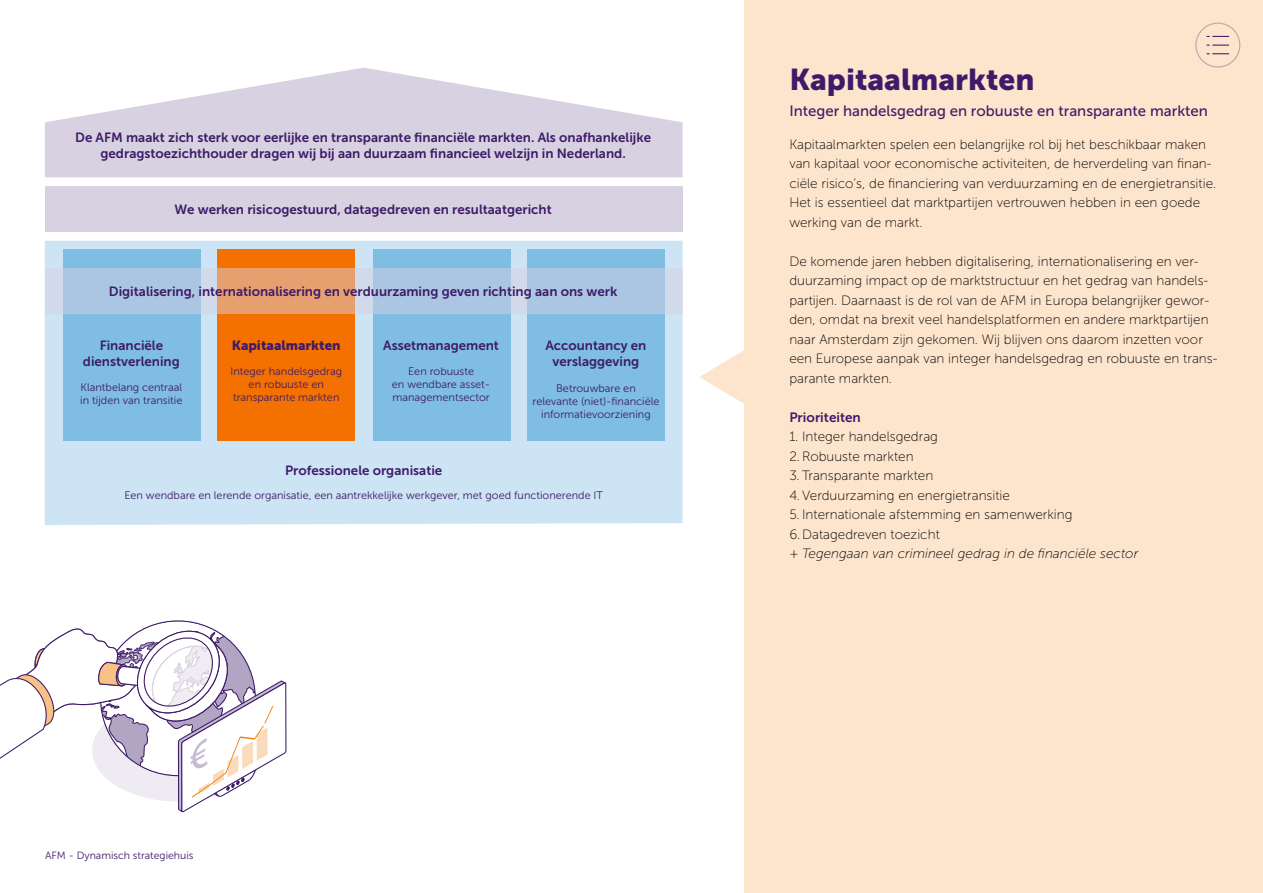
<style>
.page{position:relative;width:1263px;height:893px;background:#fff}
.page>*{position:absolute;margin:0;border:0;box-sizing:border-box;transform-origin:0 0}
.H2_-_Hoofdstuk_titel{font:30px "Museo Sans 900";color:#3e1b68}
.P_-_Subtitel_klein{font:15px "Museo Sans 500";color:#3e1b68}
.P_-_Platte_tekst{font:13.5px/19.5px "Museo Sans 100";color:#000}
.t1{font:italic 13.5px "Museo Sans 100";color:#000}
.H3_-_Alineakop{font:13.5px "Museo Sans 700";color:#3e1b68}
.t2{font:13.35px/16px "Museo Sans 700";color:#3e1b68;text-align:center}
.t3{font:13.35px "Museo Sans 900";color:#3e1b68}
.t4{font:10.95px/13px "Museo Sans 300";color:#3e1b68;text-align:center}
.t5{font:10.5px "Museo Sans 300";color:#3e1b68}
.s1{font-style:normal}
</style>
<div class="page">
<div style="left:744px;top:0;width:519px;height:893px;background:#fde4cc"></div>
<svg style="left:699px;top:350px;width:45px;height:54px"></svg>
<div style="left:45px;top:241px;width:637px;height:284px;background:#cce4f4"></div>
<div style="left:45px;top:186px;width:637px;height:46px;background:#d8d1e1"></div>
<svg style="left:45px;top:68px;width:637px;height:109px;fill:#d8d1e1"></svg>
<div style="left:63px;top:250px;width:137px;height:191px;background:#80bde3"></div>
<div style="left:217px;top:250px;width:138px;height:191px;background:#f47000"></div>
<div style="left:373px;top:250px;width:137px;height:191px;background:#80bde3"></div>
<div style="left:527px;top:250px;width:137px;height:191px;background:#80bde3"></div>
<svg style="left:45px;top:268px;width:637px;height:46px;background:#bcc0c9"></svg>
<svg style="left:0;top:620px;width:287px;height:193px"></svg>
<svg style="left:1195px;top:23px;width:45px;height:45px"></svg>
<p class="t2" style="left:75px;top:129px;width:577px">De AFM maakt zich sterk voor eerlijke en transparante financiële markten. Als onafhankelijke gedragstoezichthouder dragen wij bij aan duurzaam financieel welzijn in Nederland.</p>
<p class="t2" style="left:174px;top:201px;width:379px">We werken risicogestuurd, datagedreven en resultaatgericht</p>
<p class="t2" style="left:109px;top:283px;width:510px">Digitalisering, internationalisering en verduurzaming geven richting aan ons werk</p>
<p class="t2" style="left:83px;top:337px;width:98px">Financiële dienstverlening</p>
<p class="t4" style="left:80px;top:380px;width:104px;text-align:left">Klantbelang centraal in tijden van transitie</p>
<p class="t3" style="left:232px;top:338px;width:110px">Kapitaalmarkten</p>
<p class="t4" style="left:230px;top:364px;width:113px">Integer handelsgedrag en robuuste en transparante markten</p>
<p class="t2" style="left:383px;top:337px;width:117px">Assetmanagement</p>
<p class="t4" style="left:392px;top:364px;width:100px">Een robuuste<br>en wendbare asset&shy;managementsector</p>
<p class="t2" style="left:545px;top:337px;width:102px">Accountancy en verslaggeving</p>
<p class="t4" style="left:532px;top:382px;width:128px">Betrouwbare en relevante (niet)-financiële informatievoorziening</p>
<p class="t2" style="left:285px;top:462px;width:159px">Professionele organisatie</p>
<p class="t4" style="left:124px;top:489px;width:480px">Een wendbare en lerende organisatie, een aantrekkelijke werkgever, met goed functionerende IT</p>
<p class="t5" style="left:45px;top:850px;width:150px">AFM - Dynamisch strategiehuis</p>
<h2 class="H2_-_Hoofdstuk_titel" style="left:789px;top:63px;width:247px">Kapitaalmarkten</h2>
<p class="P_-_Subtitel_klein" style="left:789px;top:103px;width:420px">Integer handelsgedrag en robuuste en transparante markten</p>
<p class="P_-_Platte_tekst" style="left:789px;top:135px;width:428px">Kapitaalmarkten spelen een belangrijke rol bij het beschikbaar maken van kapitaal voor economische activiteiten, de herverdeling van finan&shy;ciële risico’s, de financiering van verduurzaming en de energietransitie.<br>Het is essentieel dat marktpartijen vertrouwen hebben in een goede werking van de markt.</p>
<p class="P_-_Platte_tekst" style="left:789px;top:252px;width:430px">De komende jaren hebben digitalisering, internationalisering en ver&shy;duurzaming impact op de marktstructuur en het gedrag van handels&shy;partijen. Daarnaast is de rol van de AFM in Europa belangrijker gewor&shy;den, omdat na brexit veel handelsplatformen en andere marktpartijen naar Amsterdam zijn gekomen. Wij blijven ons daarom inzetten voor een Europese aanpak van integer handelsgedrag en robuuste en trans&shy;parante markten.</p>
<h3 class="H3_-_Alineakop" style="left:789px;top:410px;width:73px">Prioriteiten</h3>
<p class="P_-_Platte_tekst" style="left:789px;top:427px;width:150px">1. Integer handelsgedrag</p>
<p class="P_-_Platte_tekst" style="left:789px;top:447px;width:126px">2.Robuuste markten</p>
<p class="P_-_Platte_tekst" style="left:789px;top:466px;width:145px">3. Transparante markten</p>
<p class="P_-_Platte_tekst" style="left:789px;top:486px;width:222px">4.Verduurzaming en energietransitie</p>
<p class="P_-_Platte_tekst" style="left:789px;top:505px;width:285px">5. Internationale afstemming en samenwerking</p>
<p class="P_-_Platte_tekst" style="left:789px;top:525px;width:152px">6.Datagedreven toezicht</p>
<p class="t1" style="left:789px;top:547px;width:350px"><span class="s1">+</span> Tegengaan van crimineel gedrag in de financiële sector</p>
</div>
